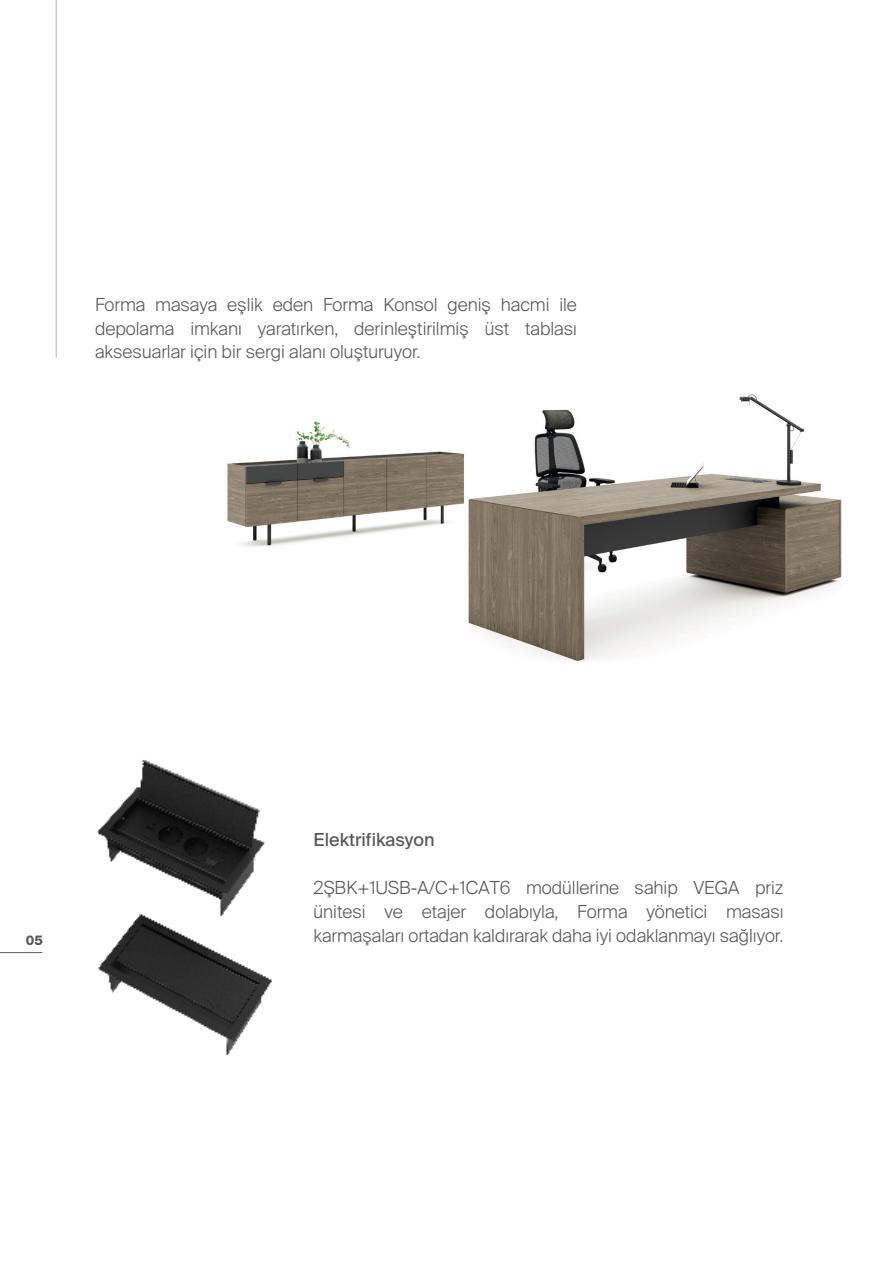
<style>
.page{position:relative;width:893px;height:1263px;background:#fff}
.page>*{position:absolute;margin:0;border:0;box-sizing:border-box;transform-origin:0 0}
.t1{font:300 18px/24px "Suisse Intl";color:#57585a;text-align:justify}
.t2{font:18px "Suisse Intl";color:#57585a}
.t3{font:800 13.5px "Helvetica Neue LT Pro";color:#57585a}
</style>
<div class="page">
<img style="left:227px;top:394px;width:615px;height:267px">
<img style="left:0;top:760px;width:272px;height:296px">
<hr style="left:0;top:952px;width:42px;height:1px;background:#57585a">
<hr style="left:56px;top:0;width:1px;height:358px;background:#3e3e3f">
<p class="t1" style="left:95px;top:292px;width:483px">Forma masaya eşlik eden Forma Konsol geniş hacmi ile depolama imkanı yaratırken, derinleştirilmiş üst tablası aksesuarlar için bir sergi alanı oluşturuyor.</p>
<p class="t3" style="left:26px;top:932px;width:19px">05</p>
<p class="t2" style="left:313px;top:829px;width:123px">Elektrifikasyon</p>
<p class="t1" style="left:313px;top:875px;width:472px">2ŞBK+1USB-A/C+1CAT6 modüllerine sahip VEGA priz ünitesi ve etajer dolabıyla, Forma yönetici masası karmaşaları ortadan kaldırarak daha iyi odaklanmayı sağlıyor.</p>
</div>
